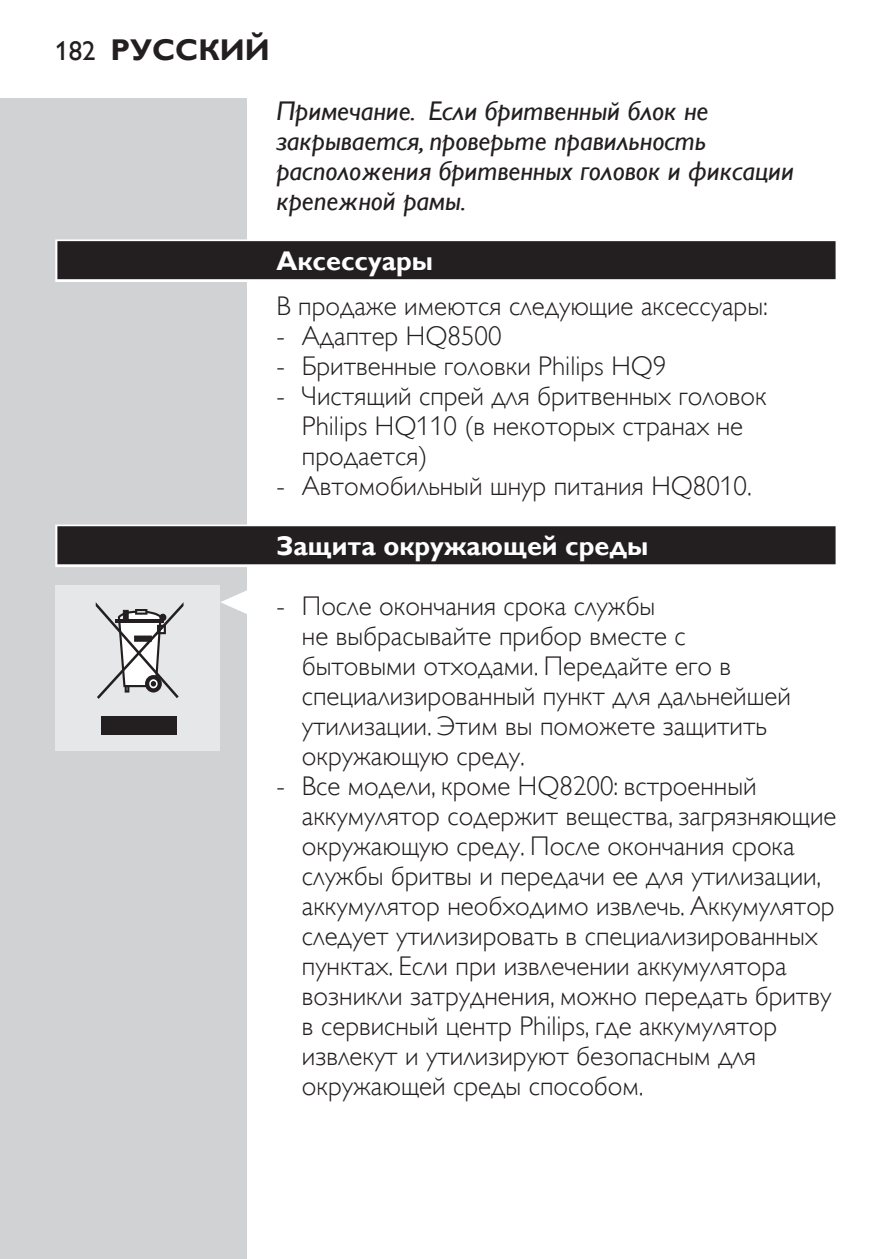
<style>
.page{position:relative;width:893px;height:1259px;background:#fff}
.page>*{position:absolute;margin:0;border:0;box-sizing:border-box;transform-origin:0 0}
.t1{font:700 30px "Gill Sans Alt One WGL";color:#231f20}
.t2{font:27px/30px "Gill Sans Alt One WGL Light";color:#231f20}
.t3{font:italic 27px/30px "Gill Sans Alt One WGL";color:#231f20}
.t4{font:700 27px "Gill Sans Alt One WGL";color:#fff}
.s1{font-weight:400;font-size:27px}
</style>
<div class="page">
<div style="left:0;top:98px;width:247px;height:1161px;background:#d1d2d4"></div>
<hr style="left:892px;top:98px;width:1px;height:1161px;background:#d1d2d4">
<div style="left:55px;top:239px;width:783px;height:43px;background:linear-gradient(to right,#d6d5d5,#d6d5d5)"></div>
<div style="left:57px;top:241px;width:779px;height:38px;background:#231f20"></div>
<div style="left:55px;top:524px;width:783px;height:43px;background:linear-gradient(to right,#bdbcbc,#bdbcbc)"></div>
<div style="left:57px;top:526px;width:779px;height:38px;background:#231f20"></div>
<svg style="left:221px;top:590px;width:26px;height:24px"></svg>
<div style="left:55px;top:585px;width:165px;height:165px;background:#e6e7e9"></div>
<div style="left:101px;top:716px;width:76px;height:19px;background:#231f20"></div>
<svg style="left:96px;top:602px;width:88px;height:97px"></svg>
<p class="t1" style="left:55px;top:29px;width:216px"><span class="s1">182</span> Русский</p>
<p class="t3" style="left:276px;top:96px;width:519px">Примечание. Если бритвенный блок не закрывается, проверьте правильность расположения бритвенных головок и фиксации крепежной рамы.</p>
<p class="t4" style="left:276px;top:242px;width:158px">Аксессуары</p>
<p class="t2" style="left:302px;top:291px;width:467px;text-indent:-26px">В продаже имеются следующие аксессуары:<br>Адаптер HQ8500<br>Бритвенные головки Philips HQ9<br>Чистящий спрей для бритвенных головок<br>Philips HQ110 (в некоторых странах не продается)<br>Автомобильный шнур питания HQ8010.</p>
<p class="t4" style="left:276px;top:527px;width:374px">Защита окружающей среды</p>
<p class="t2" style="left:302px;top:591px;width:536px">После окончания срока службы<br>не выбрасывайте прибор вместе с<br>бытовыми отходами. Передайте его в специализированный пункт для дальнейшей утилизации. Этим вы поможете защитить окружающую среду.<br>Все модели, кроме HQ8200: встроенный аккумулятор содержит вещества, загрязняющие окружающую среду. После окончания срока службы бритвы и передачи ее для утилизации, аккумулятор необходимо извлечь. Аккумулятор следует утилизировать в специализированных пунктах. Если при извлечении аккумулятора возникли затруднения, можно передать бритву в сервисный центр Philips, где аккумулятор извлекут и утилизируют безопасным для окружающей среды способом.</p>
<p class="t2" style="left:276px;top:321px;width:10px;text-align:justify">- - -</p>
<p class="t2" style="left:276px;top:471px;width:10px">-</p>
<p class="t2" style="left:276px;top:591px;width:10px">-</p>
<p class="t2" style="left:276px;top:771px;width:10px">-</p>
</div>
